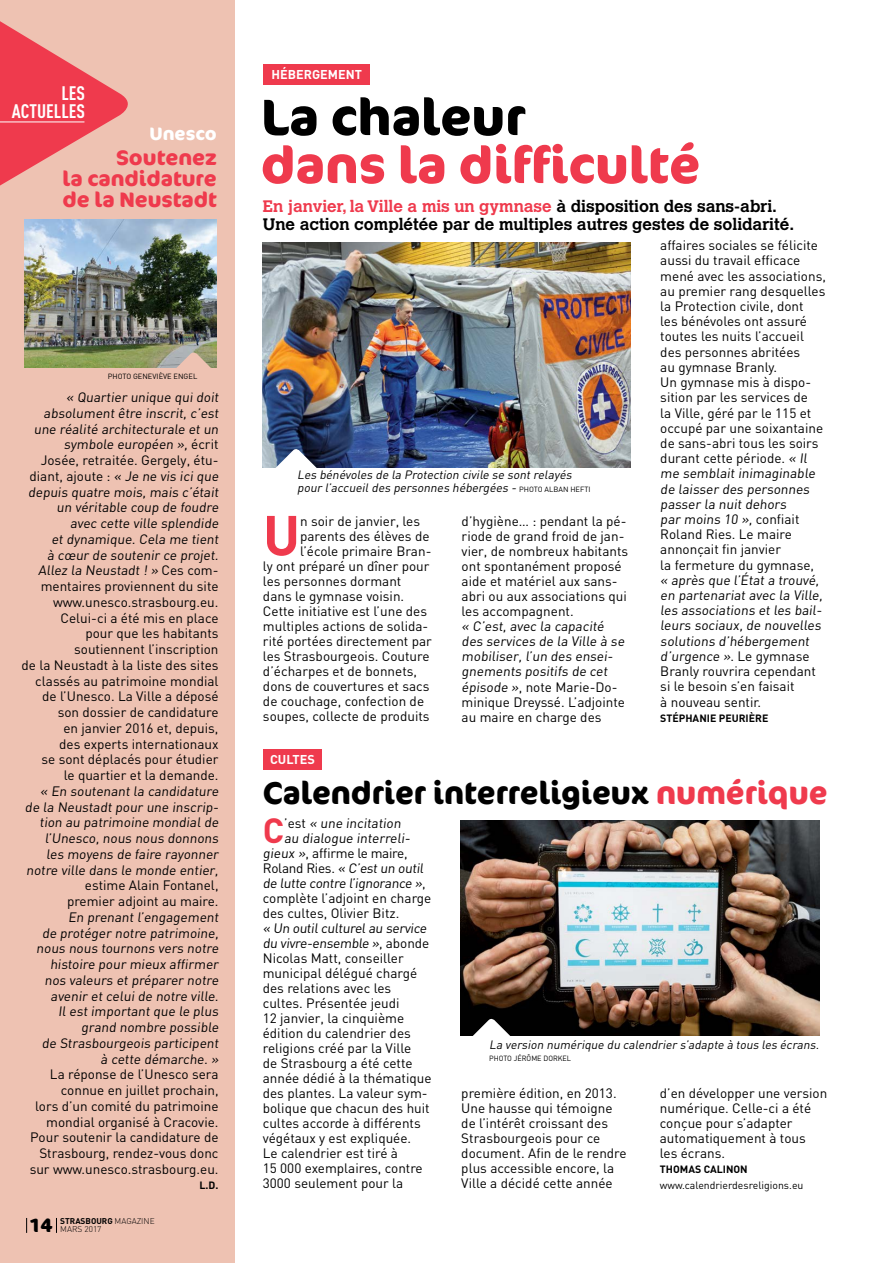
<style>
.page{position:relative;width:893px;height:1263px;background:#fff}
.page>*{position:absolute;margin:0;border:0;box-sizing:border-box;transform-origin:0 0}
.t1{font:700 55.65px "DIN";color:#ef3a4d}
.t2{font:700 51px "Cocon OT";color:#ef3a4d}
.t3{font:700 51px "Cocon OT";color:#000}
.t4{font:700 34.5px "DIN";color:#ef3a4d}
.t5{font:700 31.5px "Cocon OT";color:#000}
.t6{font:700 21px/21px "Cocon OT";color:#ef3a4d;text-align:justify}
.t7{font:700 19.35px/17.7px "DIN Cond";color:#fff;text-align:right}
.t8{font:700 19.35px "Cocon OT";color:#000}
.t9{font:700 18px "Cocon OT";color:#fff}
.t10{font:700 16.5px/18px "Calvert";color:#000}
.t11{font:13.5px/15.8px "DIN";color:#000}
.t12{font:13.5px "DIN";letter-spacing:-.02em;color:#000}
.t13{font:700 12.6px "DIN";color:#fff}
.t14{font:italic 12px/12.8px "DIN";color:#000}
.t15{font:700 10.5px "DIN";color:#000}
.t16{font:10.5px "DIN";color:#000}
.t17{font:300 8.25px/7.8px "DIN";color:#000}
.t18{font:7.5px "DIN";color:#000}
.s1{font-weight:700}
.s2{color:#ef3a4d}
.s3{font-style:normal;font-size:7.5px}
</style>
<div class="page">
<div style="left:0;top:0;width:234px;height:1263px;background:#eec2b2"></div>
<div style="left:264px;top:65px;width:106px;height:20px;background:#ef3a4d"></div>
<div style="left:263px;top:749px;width:58px;height:21px;background:#ef3a4d"></div>
<svg style="left:26px;top:1218px;width:1px;height:15px"></svg>
<svg style="left:56px;top:1218px;width:1px;height:15px"></svg>
<svg style="left:0;top:21px;width:128px;height:165px"></svg>
<hr style="left:0;top:122px;width:84px;height:1px;background:#fff">
<img style="left:263px;top:243px;width:367px;height:225px">
<svg style="left:268px;top:447px;width:54px;height:21px"></svg>
<img style="left:461px;top:820px;width:358px;height:215px">
<svg style="left:464px;top:1017px;width:54px;height:19px"></svg>
<img style="left:25px;top:219px;width:192px;height:149px">
<svg style="left:172px;top:351px;width:44px;height:17px"></svg>
<h3 class="t7" style="left:12px;top:84px;width:75px">LES<br>ACTUELLES</h3>
<h3 class="t9" style="left:149px;top:123px;width:69px">Unesco</h3>
<h3 class="t6" style="left:63px;top:148px;width:156px;text-indent:54px">Soutenez la candidature de la Neustadt</h3>
<p class="t18" style="left:108px;top:372px;width:31px">PHOTO genevi</p>
<p class="t18" style="left:159px;top:372px;width:21px">ève engel</p>
<p class="t11" style="left:22px;top:389px;width:200px;text-align:right">« Quartier unique qui doit absolument être inscrit, c’est une réalité architecturale et un symbole européen », écrit<br>Josée, retraitée. Gergely, étu&shy;diant, ajoute : « Je ne vis ici que depuis quatre mois, mais c’était un véritable coup de foudre<br>avec cette ville splendide<br>et dynamique. Cela me tient<br>à cœur de soutenir ce projet.<br>Allez la Neustadt ! » Ces com&shy;mentaires proviennent du site www.unesco.strasbourg.eu.<br>Celui-ci a été mis en place<br>pour que les habitants soutiennent l’inscription<br>de la Neustadt à la liste des sites classés au patrimoine mondial de l’Unesco. La Ville a déposé son dossier de candidature<br>en janvier 2016 et, depuis,<br>des experts internationaux<br>se sont déplacés pour étudier<br>le quartier et la demande.<br>« En soutenant la candidature de la Neustadt pour une inscrip&shy;tion au patrimoine mondial de l’Unesco, nous nous donnons<br>les moyens de faire rayonner notre ville dans le monde entier, estime Alain Fontanel,<br>premier adjoint au maire.<br>En prenant l’engagement<br>de protéger notre patrimoine, nous nous tournons vers notre histoire pour mieux affirmer<br>nos valeurs et préparer notre avenir et celui de notre ville.<br>Il est important que le plus grand nombre possible<br>de Strasbourgeois participent<br>à cette démarche. »<br>La réponse de l’Unesco sera connue en juillet prochain,<br>lors d’un comité du patrimoine mondial organisé à Cracovie.<br>Pour soutenir la candidature de<br>Strasbourg, rendez-vous donc sur www.unesco.strasbourg.eu.</p>
<p class="t15" style="left:200px;top:1178px;width:20px">L.D.</p>
<h3 class="t8" style="left:29px;top:1214px;width:25px">14</h3>
<p class="t17" style="left:60px;top:1217px;width:96px"><span class="s1">STRASBOURG</span> MAGAZINE<br>MARS 2017</p>
<p class="t13" style="left:271px;top:66px;width:92px">H ÉBERGEM ENT</p>
<h2 class="t3" style="left:261px;top:87px;width:266px">La chaleur</h2>
<h2 class="t2" style="left:261px;top:135px;width:441px">dans la difficulté</h2>
<p class="t10" style="left:263px;top:197px;width:533px"><span class="s2">En janvier, la Ville a mis un gymnase</span> à disposition des sans-abri.<br>Une action complétée par de multiples autres gestes de solidarité.</p>
<p class="t14" style="left:297px;top:468px;width:279px">Les bénévoles de la Protection civile se sontrelayés pour l’accueildes personnes hébergées - <span class="s3">P hoto</span></p>
<p class="t18" style="left:545px;top:485px;width:11px">Alban</p>
<p class="t18" style="left:570px;top:485px;width:10px">Hefti</p>
<h1 class="t1" style="left:263px;top:499px;width:31px">U</h1>
<p class="t11" style="left:300px;top:512px;width:121px">n soir de janvier, les</p>
<p class="t11" style="left:300px;top:527px;width:131px">parents des élèves de</p>
<p class="t11" style="left:300px;top:542px;width:133px">l’école primaire Bran-</p>
<p class="t11" style="left:263px;top:557px;width:168px">ly ont préparé un dîner pour</p>
<p class="t11" style="left:263px;top:572px;width:140px">les personnes dormant</p>
<p class="t11" style="left:263px;top:587px;width:143px">dans le gymnase voisin.</p>
<p class="t11" style="left:263px;top:602px;width:166px">Cette initiative est l’une des</p>
<p class="t11" style="left:263px;top:617px;width:167px">multiples actions de solida-</p>
<p class="t11" style="left:263px;top:632px;width:170px">rité portées directement par</p>
<p class="t11" style="left:263px;top:647px;width:168px">les Strasbourgeois. Couture</p>
<p class="t11" style="left:263px;top:662px;width:156px">d’écharpes et de bonnets,</p>
<p class="t11" style="left:263px;top:677px;width:168px">dons de couvertures et sacs</p>
<p class="t11" style="left:263px;top:692px;width:163px">de couchage, confection de</p>
<p class="t11" style="left:263px;top:707px;width:168px">soupes, collecte de produits</p>
<p class="t13" style="left:270px;top:751px;width:45px">CULTES</p>
<p class="t11" style="left:462px;top:514px;width:168px;line-height:15px">d’hygiène… : pendant la pé&shy;riode de grand froid de jan&shy;vier, de nombreux habitants ont spontanément proposé aide et matériel aux sans&shy;abri ou aux associations qui les accompagnent.<br>« C’est, avec la capacité des services de la Ville à se mobiliser, l’un des ensei&shy;gnements positifs de cet épisode », note Marie-Do&shy;minique Dreyssé. L’adjointe au maire en charge des</p>
<p class="t11" style="left:660px;top:237px;width:167px;line-height:15.1px">affaires sociales se félicite aussi du travail efficace mené avec les associations, au premier rang desquelles la Protection civile, dont<br>les bénévoles ont assuré toutes les nuits l’accueil des personnes abritées<br>au gymnase Branly.<br>Un gymnase mis à dispo&shy;sition par les services de<br>la Ville, géré par le 115 et occupé par une soixantaine de sans-abri tous les soirs durant cette période. « Il me semblait inimaginable de laisser des personnes passer la nuit dehors<br>par moins 10 », confiait<br>Roland Ries. Le maire annonçait fin janvier<br>la fermeture du gymnase, « après que l’état a trouvé, en partenariat avec la Ville, les associations et les bail&shy;leurs sociaux, de nouvelles solutions d’hébergement d’urgence ». Le gymnase<br>Branly rouvrira cependant si le besoin s’en faisait<br>à nouveau sentir.</p>
<p class="t15" style="left:660px;top:711px;width:110px">STÉPHANI E PEURI ÈRE</p>
<h3 class="t5" style="left:263px;top:774px;width:566px">Calendrier interreligieux <span class="s2">numérique</span></h3>
<h3 class="t4" style="left:263px;top:808px;width:20px">C</h3>
<p class="t11" style="left:284px;top:815px;width:120px">’est « une incitation</p>
<p class="t11" style="left:284px;top:830px;width:130px">au dialogue interreli-</p>
<p class="t12" style="left:263px;top:845px;width:146px">gieux », affirme le maire,</p>
<p class="t12" style="left:263px;top:860px;width:164px">Roland Ries. « C’est un outil</p>
<p class="t11" style="left:263px;top:875px;width:164px">de lutte contre l’ignorance »,</p>
<p class="t11" style="left:263px;top:890px;width:170px">complète l’adjoint en charge</p>
<p class="t11" style="left:263px;top:905px;width:138px">des cultes, Olivier Bitz.</p>
<p class="t11" style="left:263px;top:920px;width:167px">« Un outil culturel au service</p>
<p class="t11" style="left:263px;top:935px;width:168px">du vivre-ensemble », a b o n d e</p>
<p class="t11" style="left:263px;top:950px;width:142px">Nicolas Matt, conseiller</p>
<p class="t11" style="left:263px;top:965px;width:156px">municipal délégué chargé</p>
<p class="t11" style="left:263px;top:980px;width:130px">des relations avec les</p>
<p class="t11" style="left:263px;top:995px;width:138px">cultes. Présentée jeudi</p>
<p class="t11" style="left:263px;top:1010px;width:143px">12 janvier, la cinquième</p>
<p class="t11" style="left:263px;top:1025px;width:150px">édition du calendrier des</p>
<p class="t11" style="left:263px;top:1040px;width:150px">religions créé par la Ville</p>
<p class="t11" style="left:263px;top:1055px;width:151px">de Strasbourg a été cette</p>
<p class="t11" style="left:263px;top:1070px;width:170px">année dédié à la thématique</p>
<p class="t11" style="left:263px;top:1085px;width:166px">des plantes. La valeur sym-</p>
<p class="t11" style="left:263px;top:1100px;width:168px">bolique que chacun des huit</p>
<p class="t11" style="left:263px;top:1115px;width:159px">cultes accorde à différents</p>
<p class="t11" style="left:263px;top:1130px;width:150px">végétaux y est expliquée.</p>
<p class="t11" style="left:263px;top:1145px;width:137px">Le calendrier est tiré à</p>
<p class="t11" style="left:263px;top:1160px;width:161px">15 000 exemplaires, contre</p>
<p class="t11" style="left:263px;top:1175px;width:142px">3000 seulement pour la</p>
<p class="t14" style="left:489px;top:1038px;width:334px">La version numérique du calendrier s’adapte à tous les écrans.</p>
<p class="t18" style="left:489px;top:1054px;width:6px">photo</p>
<p class="t18" style="left:514px;top:1054px;width:36px">jérôme dorkel</p>
<p class="t11" style="left:461px;top:1085px;width:167px;line-height:15px">première édition, en 2013.<br>Une hausse qui témoigne de l’intérêt croissant des<br>Strasbourgeois pour ce document. Afin de le rendre plus accessible encore, la<br>Ville a décidé cette année</p>
<p class="t11" style="left:660px;top:1085px;width:169px;line-height:15px">d’en développer une version numérique. Celle-ci a été conçue pour s’adapter automatiquement à tous<br>les écrans.</p>
<p class="t15" style="left:660px;top:1162px;width:88px">THOMAS CALINON</p>
<p class="t16" style="left:660px;top:1178px;width:145px">www.calendrierdesreligions.eu</p>
</div>
